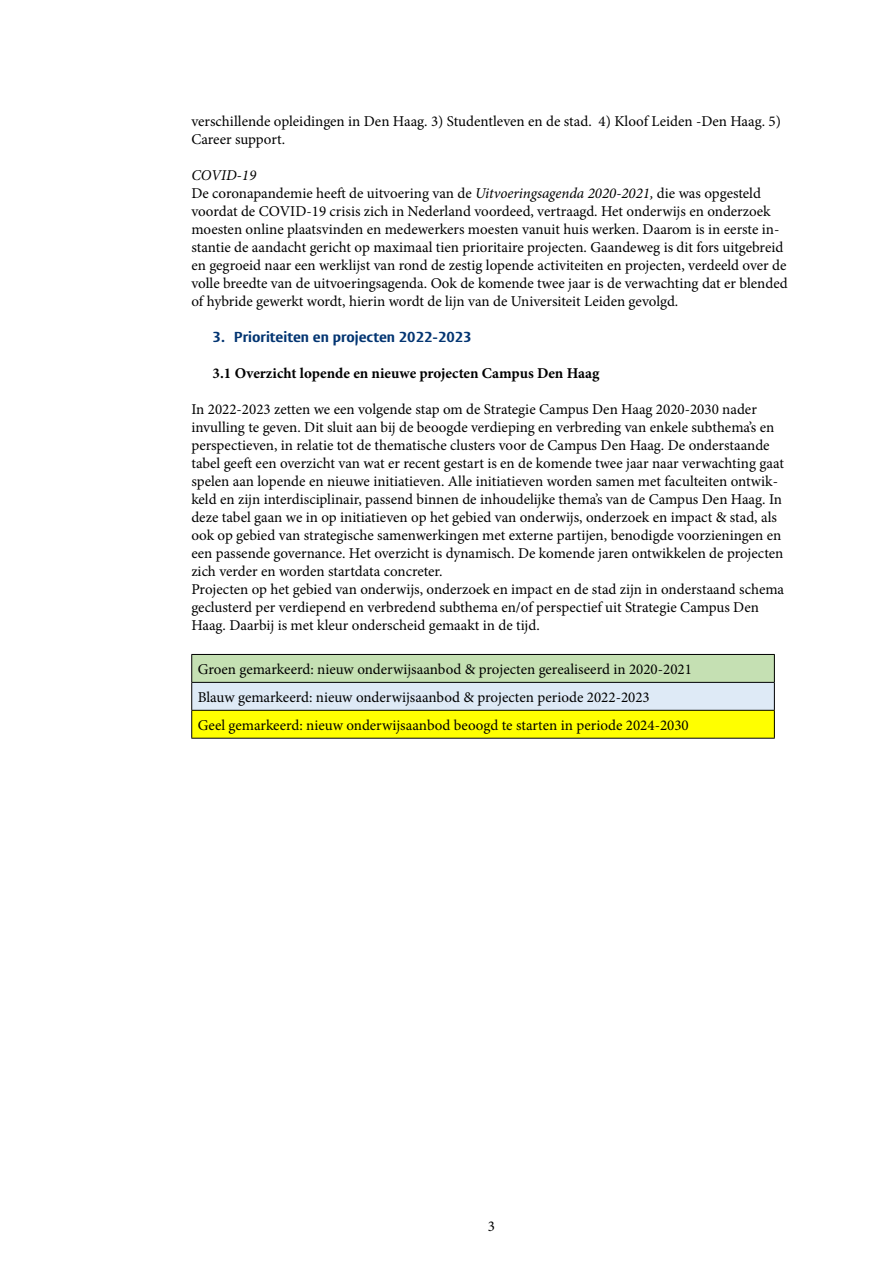
<style>
.page{position:relative;width:893px;height:1263px;background:#fff}
.page>*{position:absolute;margin:0;border:0;box-sizing:border-box;transform-origin:0 0}
.t1{font:15px/18px "Minion Pro";color:#000}
.t2{font:700 15px "Minion Pro";color:#000}
.t3{font:300 15px "Vestula";color:#033572}
.s1{font-style:italic}
</style>
<div class="page">
<div style="left:192px;top:654px;width:582px;height:28px;background:#c5e0b3"></div>
<div style="left:192px;top:682px;width:582px;height:28px;background:#deeaf6"></div>
<div style="left:192px;top:710px;width:582px;height:28px;background:#ff0"></div>
<hr style="left:191px;top:654px;width:584px;height:1px;background:#000">
<hr style="left:191px;top:682px;width:584px;height:1px;background:#000">
<hr style="left:191px;top:710px;width:584px;height:1px;background:#000">
<svg style="left:191px;top:655px;width:1px;height:83px"></svg>
<svg style="left:774px;top:655px;width:1px;height:83px"></svg>
<hr style="left:191px;top:738px;width:584px;height:1px;background:#000">
<p class="t1" style="left:191px;top:112px;width:591px">verschillende opleidingen in Den Haag. 3) Studentleven en de stad. 4) Kloof Leiden -Den Haag. 5)<br>Career support.</p>
<p class="t1" style="left:191px;top:166px;width:598px"><span class="s1">COVID-19<br></span>De coronapandemie heeft de uitvoering van de <span class="s1">Uitvoeringsagenda 2020-2021,</span> die was opgesteld voordat de COVID-19 crisis zich in Nederland voordeed, vertraagd. Het onderwijs en onderzoek moesten online plaatsvinden en medewerkers moesten vanuit huis werken. Daarom is in eerste in&shy;stantie de aandacht gericht op maximaal tien prioritaire projecten. Gaandeweg is dit fors uitgebreid en gegroeid naar een werklijst van rond de zestig lopende activiteiten en projecten, verdeeld over de volle breedte van de uitvoeringsagenda. Ook de komende twee jaar is de verwachting dat er blended of hybride gewerkt wordt, hierin wordt de lijn van de Universiteit Leiden gevolgd.</p>
<p class="t3" style="left:213px;top:328px;width:260px">3. Prioriteiten en projecten 2022-2023</p>
<p class="t2" style="left:213px;top:363px;width:388px">3.1 Overzicht lopende en nieuwe projecten Campus Den Haag</p>
<p class="t1" style="left:191px;top:400px;width:594px">In 2022-2023 zetten we een volgende stap om de Strategie Campus Den Haag 2020-2030 nader invulling te geven. Dit sluit aan bij de beoogde verdieping en verbreding van enkele subthema’s en perspectieven, in relatie tot de thematische clusters voor de Campus Den Haag. De onderstaande tabel geeft een overzicht van wat er recent gestart is en de komende twee jaar naar verwachting gaat spelen aan lopende en nieuwe initiatieven. Alle initiatieven worden samen met faculteiten ontwik&shy;keld en zijn interdisciplinair, passend binnen de inhoudelijke thema’s van de Campus Den Haag. In deze tabel gaan we in op initiatieven op het gebied van onderwijs, onderzoek en impact &amp; stad, als ook op gebied van strategische samenwerkingen met externe partijen, benodigde voorzieningen en een passende governance. Het overzicht is dynamisch. De komende jaren ontwikkelen de projecten zich verder en worden startdata concreter.<br>Projecten op het gebied van onderwijs, onderzoek en impact en de stad zijn in onderstaand schema geclusterd per verdiepend en verbredend subthema en/of perspectief uit Strategie Campus Den Haag. Daarbij is met kleur onderscheid gemaakt in de tijd.</p>
<p class="t1" style="left:198px;top:655px;width:496px;line-height:27.9px">Groen gemarkeerd: nieuw onderwijsaanbod &amp; projecten gerealiseerd in 2020-2021<br>Blauw gemarkeerd: nieuw onderwijsaanbod &amp; projecten periode 2022-2023<br>Geel gemarkeerd: nieuw onderwijsaanbod beoogd te starten in periode 2024-2030</p>
<p class="t1" style="left:488px;top:1218px;width:9px">3</p>
</div>
